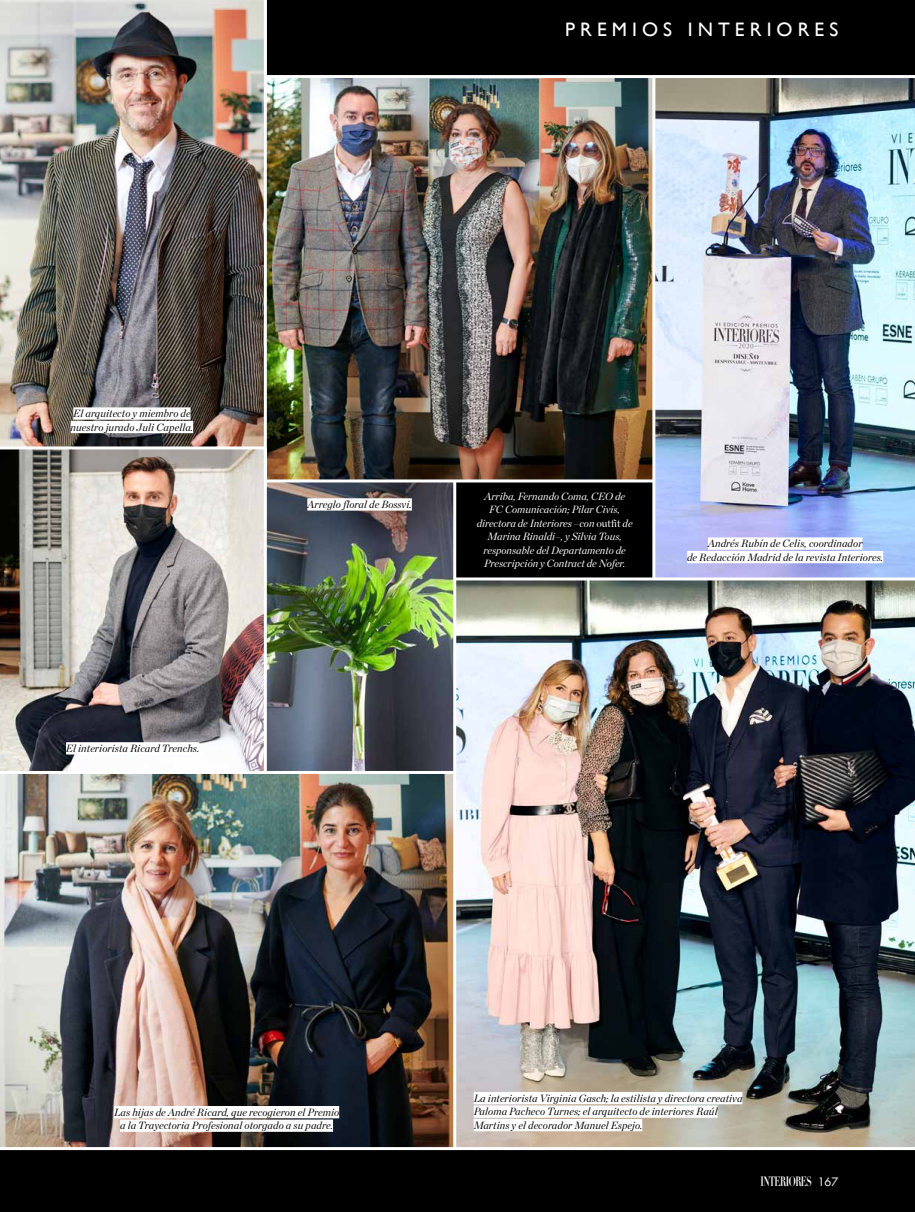
<style>
.page{position:relative;width:915px;height:1212px;background:#fff}
.page>*{position:absolute;margin:0;border:0;box-sizing:border-box;transform-origin:0 0}
.t1{font:19.5px "Gill Sans";letter-spacing:.26em;color:#fff}
.t2{font:700 13.35px "Didot LH";letter-spacing:-.06em;color:#fff;scale:.63 1}
.t3{font:italic 10.5px/13.5px "Chronicle Display";letter-spacing:.01em;color:#000;text-align:center}
.t4{font:italic 10.5px/13.5px "Chronicle Display";color:#fff;text-align:center}
.s1{font-style:normal}
.s2{font-family:"Futura Std";font-weight:400;font-size:11.25px}
</style>
<div class="page">
<div style="left:0;top:0;width:914px;height:1212px;background:#000"></div>
<img style="left:456px;top:580px;width:458px;height:567px">
<img style="left:0;top:0;width:264px;height:446px">
<img style="left:267px;top:78px;width:385px;height:401px">
<img style="left:655px;top:78px;width:259px;height:499px">
<img style="left:0;top:449px;width:264px;height:322px">
<img style="left:0;top:774px;width:453px;height:373px">
<img style="left:267px;top:482px;width:186px;height:289px">
<hr style="left:0;top:1147px;width:914px;height:3px;background:#fff">
<hr style="left:265px;top:479px;width:388px;height:3px;background:#fff">
<hr style="left:455px;top:577px;width:459px;height:3px;background:#fff">
<hr style="left:0;top:771px;width:455px;height:3px;background:#fff">
<hr style="left:0;top:446px;width:265px;height:3px;background:#fff">
<hr style="left:264px;top:0;width:3px;height:772px;background:#fff">
<hr style="left:265px;top:75px;width:649px;height:3px;background:#fff">
<hr style="left:453px;top:481px;width:3px;height:667px;background:#fff">
<hr style="left:652px;top:77px;width:3px;height:503px;background:#fff">
<div style="left:114px;top:1106px;width:225px;height:12px;background:#fff"></div>
<div style="left:120px;top:1119px;width:213px;height:13px;background:#fff"></div>
<div style="left:66px;top:742px;width:133px;height:12px;background:#fff"></div>
<div style="left:307px;top:498px;width:105px;height:13px;background:#fff"></div>
<div style="left:473px;top:1092px;width:269px;height:12px;background:#fff"></div>
<div style="left:473px;top:1105px;width:244px;height:13px;background:#fff"></div>
<div style="left:473px;top:1119px;width:169px;height:12px;background:#fff"></div>
<div style="left:73px;top:407px;width:117px;height:13px;background:#fff"></div>
<div style="left:71px;top:421px;width:122px;height:12px;background:#fff"></div>
<div style="left:707px;top:537px;width:155px;height:13px;background:#fff"></div>
<div style="left:687px;top:551px;width:195px;height:12px;background:#fff"></div>
<h1 class="t1" style="left:565px;top:17px;width:274px">PREMIOS INTERIORES</h1>
<p class="t3" style="left:71px;top:406px;width:124px;text-align:left">El arquitecto y miembro de nuestro jurado Juli Capella.</p>
<p class="t3" style="left:66px;top:741px;width:135px">El interiorista Ricard Trenchs.</p>
<p class="t3" style="left:307px;top:497px;width:106px">Arreglo floral de Bossvi.</p>
<p class="t4" style="left:476px;top:488px;width:157px">Arriba, Fernando Coma, CEO de FC Comunicación; Pilar Civis, directora de Interiores –con <span class="s1">outfit</span> de Marina Rinaldi–, y Silvia Tous, responsable del Departamento de Prescripción y Contract de Nofer.</p>
<p class="t3" style="left:687px;top:536px;width:197px">Andrés Rubín de Celis, coordinador<br>de Redacción Madrid de la revista Interiores.</p>
<p class="t3" style="left:114px;top:1104px;width:227px">Las hijas de André Ricard, que recogieron el Premio a la Trayectoria Profesional otorgado a su padre.</p>
<p class="t3" style="left:473px;top:1090px;width:270px;text-align:left">La interiorista Virginia Gasch; la estilista y directora creativa<br>Paloma Pacheco Turnes; el arquitecto de interiores Raúl<br>Martins y el decorador Manuel Espejo.</p>
<p class="t2" style="left:760px;top:1173px;width:125px">INTERIORES <span class="s2">167</span></p>
</div>
